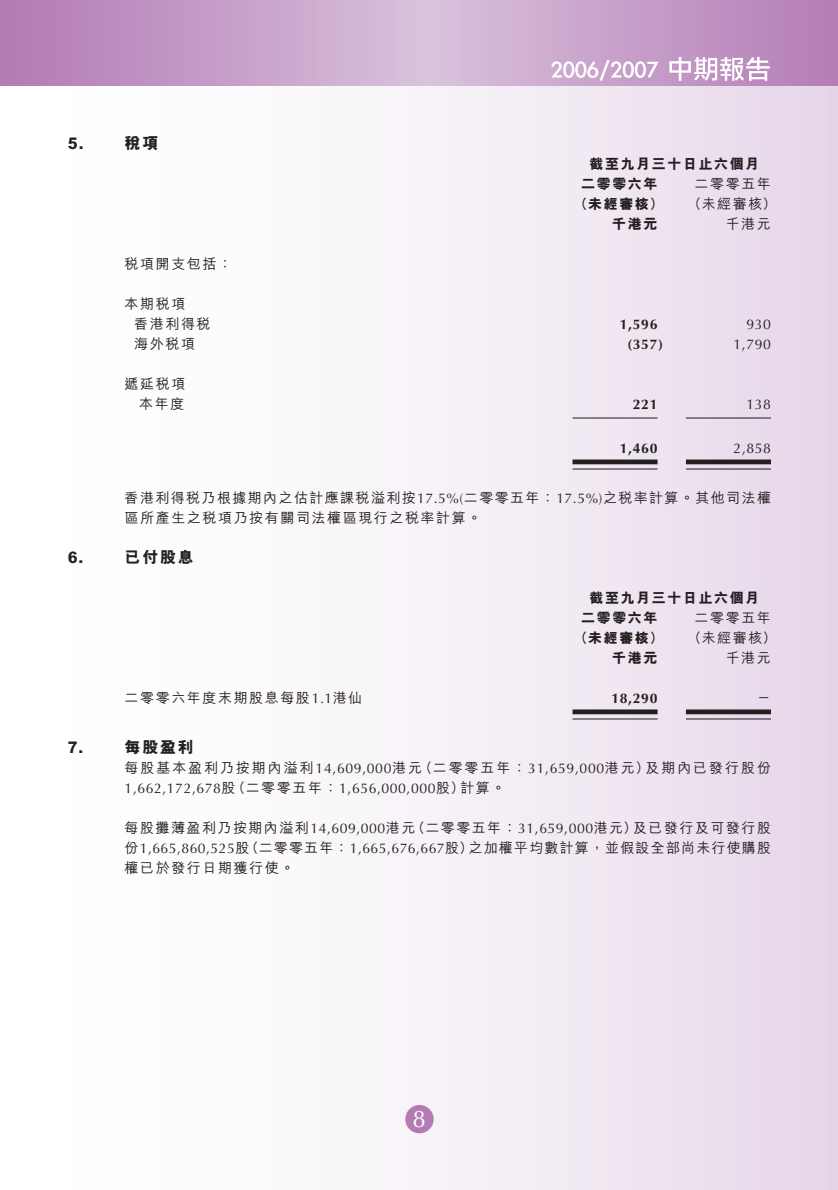
<style>
.page{position:relative;width:838px;height:1190px;background:#fff}
.page>*{position:absolute;margin:0;border:0;box-sizing:border-box;transform-origin:0 0}
.t1{font:24px "Optima";color:#fff}
.t2{font:800 16px "M Hei";letter-spacing:.11em;color:#231f20}
.t3{font:500 14px/20px "M Hei";letter-spacing:.115em;color:#231f20}
.t4{font:14px "Optima";letter-spacing:.04em;color:#231f20}
.t5{font:500 14px "M Hei";letter-spacing:.135em;color:#231f20}
.t6{font:800 14px/20px "M Hei";letter-spacing:.115em;color:#231f20}
.t7{font:700 14px "Optima";letter-spacing:.05em;color:#231f20}
.s1{font-family:"Optima";font-weight:400}
.s2{font-family:"M Hei";font-weight:500}
</style>
<div class="page">
<div style="left:0;top:0;width:838px;height:1190px;background:linear-gradient(to right,#fff,#e8daeb)"></div>
<hr style="left:0;top:0;width:1px;height:1190px;background:#fff">
<svg style="left:1px;top:0;width:837px;height:85px;background:#c69ec8"></svg>
<hr style="left:0;top:0;width:1px;height:85px;background:#b37ab4">
<svg style="left:551px;top:60px;width:108px;height:21px"></svg>
<svg style="left:669px;top:57px;width:101px;height:24px"></svg>
<svg style="left:405px;top:1105px;width:29px;height:28px"></svg>
<hr style="left:573px;top:418px;width:85px;height:1px;background:#231f20">
<hr style="left:686px;top:418px;width:85px;height:1px;background:#231f20">
<hr style="left:573px;top:460px;width:85px;height:4px;background:#231f20">
<hr style="left:573px;top:469px;width:85px;height:1px;background:#231f20">
<hr style="left:686px;top:460px;width:85px;height:4px;background:#231f20">
<hr style="left:686px;top:469px;width:85px;height:1px;background:#231f20">
<div style="left:573px;top:709px;width:85px;height:5px;background:#231f20"></div>
<hr style="left:573px;top:718px;width:85px;height:1px;background:#231f20">
<div style="left:686px;top:709px;width:85px;height:5px;background:#231f20"></div>
<hr style="left:686px;top:718px;width:85px;height:1px;background:#231f20">
<p class="t2" style="left:68px;top:137px;width:17px">5.</p>
<p class="t2" style="left:125px;top:137px;width:35px">稅項</p>
<p class="t3" style="left:125px;top:255px;width:109px">稅項開支包括：</p>
<p class="t3" style="left:134px;top:295px;width:78px;text-indent:-9px">本期稅項<br>香港利得稅</p>
<p class="t6" style="left:581px;top:155px;width:180px;text-indent:8px">截至九月三十日止六個月二零零六年</p>
<p class="t3" style="left:695px;top:175px;width:78px">二零零五年</p>
<p class="t6" style="left:574px;top:195px;width:91px">（未經審核）</p>
<p class="t3" style="left:687px;top:195px;width:91px">（未經審核）</p>
<p class="t6" style="left:612px;top:215px;width:47px">千港元</p>
<p class="t3" style="left:726px;top:215px;width:47px">千港元</p>
<p class="t7" style="left:620px;top:319px;width:39px">1,596</p>
<p class="t4" style="left:746px;top:319px;width:26px">930</p>
<p class="t3" style="left:134px;top:335px;width:62px">海外稅項</p>
<p class="t7" style="left:627px;top:339px;width:37px">(357)</p>
<p class="t4" style="left:734px;top:339px;width:39px">1,790</p>
<p class="t3" style="left:125px;top:375px;width:62px;text-align:right">遞延稅項本年度</p>
<p class="t7" style="left:633px;top:399px;width:26px">221</p>
<p class="t4" style="left:746px;top:399px;width:26px">138</p>
<p class="t7" style="left:620px;top:443px;width:39px">1,460</p>
<p class="t4" style="left:734px;top:443px;width:39px">2,858</p>
<p class="t3" style="left:125px;top:489px;width:648px">香港利得稅乃根據期內之估計應課稅溢利按<span class="s1">17.5%(</span>二零零五年：<span class="s1">17.5%)</span>之稅率計算。其他司法權區所產生之稅項乃按有關司法權區現行之稅率計算。</p>
<p class="t2" style="left:68px;top:551px;width:17px">6.</p>
<p class="t2" style="left:125px;top:551px;width:71px">已付股息</p>
<p class="t6" style="left:581px;top:589px;width:180px;text-indent:8px">截至九月三十日止六個月二零零六年</p>
<p class="t3" style="left:695px;top:609px;width:78px">二零零五年</p>
<p class="t6" style="left:574px;top:629px;width:91px">（未經審核）</p>
<p class="t3" style="left:687px;top:629px;width:91px">（未經審核）</p>
<p class="t6" style="left:612px;top:649px;width:47px">千港元</p>
<p class="t3" style="left:726px;top:649px;width:47px">千港元</p>
<p class="t3" style="left:125px;top:689px;width:239px">二零零六年度末期股息每股<span class="s1">1.1</span>港仙</p>
<p class="t7" style="left:611px;top:693px;width:48px">18,290</p>
<p class="t3" style="left:757px;top:689px;width:15px">－</p>
<p class="t2" style="left:68px;top:741px;width:17px">7.</p>
<p class="t2" style="left:125px;top:741px;width:71px">每股盈利</p>
<p class="t5" style="left:125px;top:762px;width:648px">每股基本盈利乃按期內溢利<span class="s1">14,609,000</span>港元（二零零五年：<span class="s1">31,659,000</span>港元）及期內已發行股份</p>
<p class="t4" style="left:125px;top:783px;width:382px">1,662,172,678<span class="s2">股（二零零五年：</span>1,656,000,000<span class="s2">股）計算。</span></p>
<p class="t3" style="left:125px;top:819px;width:648px;text-align:justify">每股攤薄盈利乃按期內溢利<span class="s1">14,609,000</span>港元（二零零五年：<span class="s1">31,659,000</span>港元）及已發行及可發行股份<span class="s1">1,665,860,525</span>股（二零零五年：<span class="s1">1,665,676,667</span>股）之加權平均數計算，並假設全部尚未行使購股權已於發行日期獲行使。</p>
<h1 class="t1" style="left:412px;top:1109px;width:15px">8</h1>
</div>
